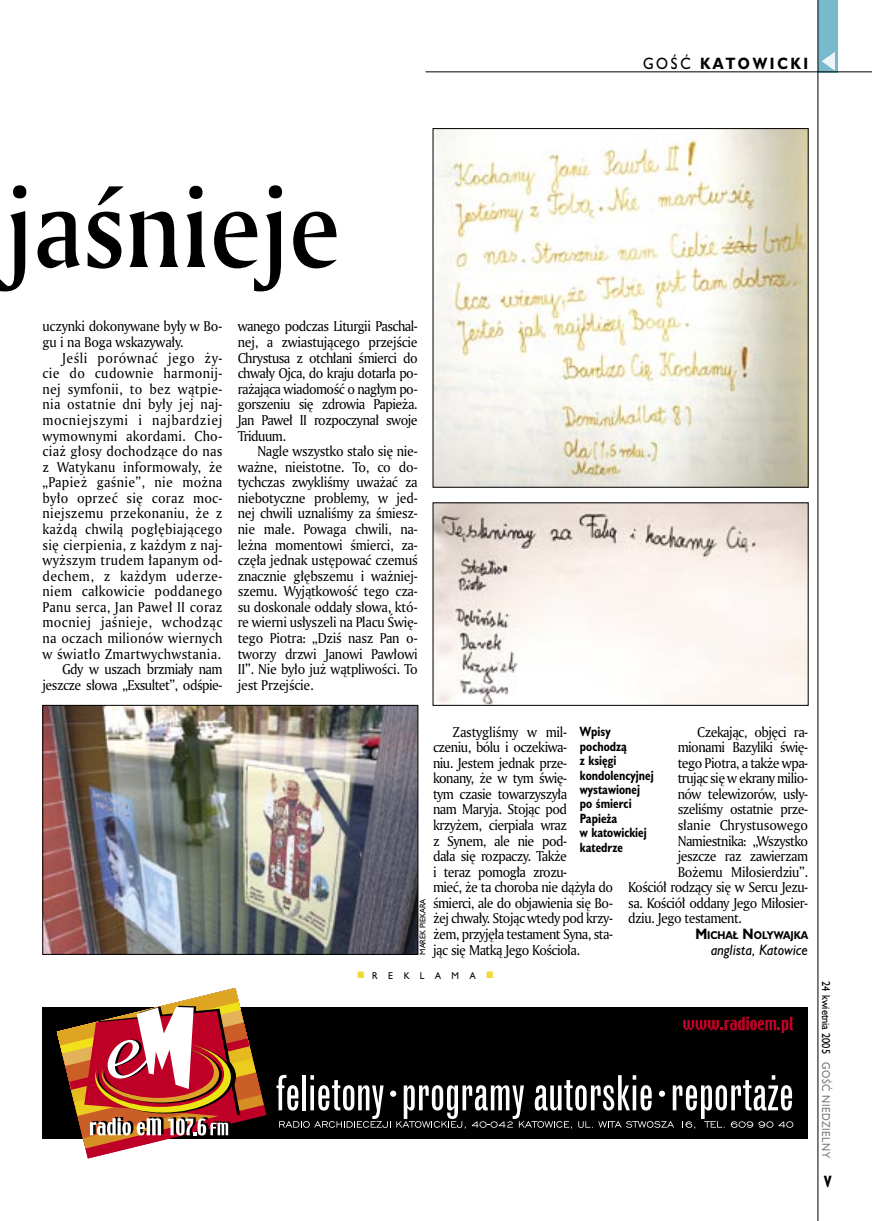
<style>
.page{position:relative;width:872px;height:1221px;background:#fff}
.page>*{position:absolute;margin:0;border:0;box-sizing:border-box;transform-origin:0 0}
.t1{font:108px "Amerigo Md PL";color:#000;scale:.9 1}
._15b_temat_prawo{font:700 15px "Humanst 521 PL";letter-spacing:.2em;color:#000;scale:.9 1}
._17_pagina_prawa{font:700 15px "Humanst 521 Cn PL";color:#000;scale:.94 1}
._01_body_tekst{font:13.8px/15.6px "Amerigo PL";letter-spacing:-.04em;color:#000;text-align:justify;scale:.94 1}
._01_body_tekst-2{font:13.8px/15.6px "Amerigo PL";letter-spacing:-.02em;color:#000;scale:.94 1}
._01_body_tekst-3{font:13.8px "Amerigo PL";letter-spacing:-.005em;color:#000;scale:.94 1}
._01_body_tekst-4{font:italic 13.8px "Humanst 521 PL";color:#000;scale:.92 1}
._09_podpis_zdjecia_HuCnB{font:700 12.3px/14.4px "Humanst 521 Cn PL";color:#000;scale:.94 1}
._19a_data_prawa_GOSC{font:10.5px "Humanst 521 PL";letter-spacing:.05em;color:#7c7c7c;scale:.9 1}
._19_data_prawa{font:10.5px "Humanst 521 PL";color:#000;scale:.9 1}
._01_body_tekst-5{font:700 10.35px "Humanst 521 PL";color:#000;scale:.9 1}
._19b_reklama_lewa{font:9px "Humanst 521 PL";letter-spacing:1.25em;color:#000;scale:.94 1}
._09a_autor_zdjecia_Hu_5_pt{font:7.5px "Humanst 521 PL";color:#000;scale:.94 1}
.s1{font-weight:400}
.s2{font-size:13.8px}
</style>
<div class="page">
<div style="left:818px;top:0;width:19px;height:72px;background:#78b9cc"></div>
<hr style="left:817px;top:0;width:1px;height:1220px;background:#000">
<svg style="left:821px;top:52px;width:14px;height:19px"></svg>
<hr style="left:425px;top:72px;width:447px;height:1px;background:#000">
<div style="left:43px;top:1007px;width:765px;height:131px;background:#000"></div>
<svg style="left:57px;top:988px;width:209px;height:170px"></svg>
<svg style="left:683px;top:1016px;width:110px;height:16px"></svg>
<svg style="left:276px;top:1074px;width:517px;height:54px"></svg>
<img style="left:435px;top:130px;width:371px;height:355px">
<img style="left:45px;top:707px;width:371px;height:245px">
<div style="left:43px;top:705px;width:375px;height:249px;border:1px solid #000"></div>
<img style="left:435px;top:504px;width:371px;height:199px">
<p class="_15b_temat_prawo" style="left:643px;top:53px;width:185px"><span class="s1">GOŚĆ</span> KATOWICKI</p>
<h1 class="t1" style="left:5px;top:156px;width:373px">jaśnieje</h1>
<p class="_01_body_tekst-2" style="left:43px;top:318px;width:193px">uczynki dokonywane były w Bo&shy;gu i na Boga wskazywały.</p>
<p class="_01_body_tekst" style="left:43px;top:349px;width:193px;text-indent:20px">Jeśli porównać jego ży&shy;cie do cudownie harmonij&shy;nej symfonii, to bez wątpie&shy;nia ostatnie dni były jej naj&shy;mocniejszymi i najbardziej wymownymi akordami. Cho&shy;ciaż głosy dochodzące do nas z Watykanu informowały, że „Papież gaśnie”, nie można było oprzeć się coraz moc&shy;niejszemu przekonaniu, że z każdą chwilą pogłębiającego się cierpienia, z każdym z naj&shy;wyższym trudem łapanym od&shy;dechem, z każdym uderze&shy;niem całkowicie poddanego Panu serca, Jan Paweł II coraz mocniej jaśnieje, wchodząc na oczach milionów wiernych w światło Zmartwychwstania.</p>
<p class="_01_body_tekst" style="left:43px;top:661px;width:193px;text-align:right">Gdy w uszach brzmiały nam jeszcze słowa „Exsultet”, odśpie-</p>
<p class="_01_body_tekst" style="left:238px;top:318px;width:193px">wanego podczas Liturgii Paschal&shy;nej, a zwiastującego przejście Chrystusa z otchłani śmierci do chwały Ojca, do kraju dotarła po&shy;rażająca wiadomość o nagłym po&shy;gorszeniu się zdrowia Papieża.<br>Jan Paweł II rozpoczynał swoje Triduum.</p>
<p class="_01_body_tekst" style="left:238px;top:443px;width:193px;text-indent:20px">Nagle wszystko stało się nie&shy;ważne, nieistotne. To, co do&shy;tychczas zwykliśmy uważać za niebotyczne problemy, w jed&shy;nej chwili uznaliśmy za śmiesz&shy;nie małe. Powaga chwili, na&shy;leżna momentowi śmierci, za&shy;częła jednak ustępować czemuś znacznie głębszemu i ważniej&shy;szemu. Wyjątkowość tego cza&shy;su doskonale oddały słowa, któ&shy;re wierni usłyszeli na Placu Świę&shy;tego Piotra: „Dziś nasz Pan o&shy;tworzy drzwi Janowi Pawłowi II”. Nie było już wątpliwości. To jest Przejście.</p>
<p class="_01_body_tekst" style="left:433px;top:723px;width:193px;text-align:left;text-indent:20px">Zastygliśmy w mil-<br>czeniu, bólu i oczekiwa-<br>niu. Jestem jednak prze-<br>konany, że w tym świę-<br>tym czasie towarzyszyła<br>nam Maryja. Stojąc pod krzyżem, cierpiała wraz<br>z Synem, ale nie pod-<br>dała się rozpaczy. Także<br>i teraz pomogła zrozu-<br>mieć, że ta choroba nie dążyła do śmierci, ale do objawienia się Bo&shy;żej chwały. Stojąc wtedy pod krzy&shy;żem, przyjęła testament Syna, sta&shy;jąc się Matką Jego Kościoła.</p>
<p class="_01_body_tekst" style="left:697px;top:723px;width:119px">Czekając, objęci ra-</p>
<p class="_09_podpis_zdjecia_HuCnB" style="left:580px;top:724px;width:34px">Wpisy</p>
<p class="_09_podpis_zdjecia_HuCnB" style="left:580px;top:738px;width:80px">pochodzą<br>z księgi kondolencyjnej wystawionej</p>
<p class="_09_podpis_zdjecia_HuCnB" style="left:580px;top:796px;width:57px">po śmierci<br>Papieża</p>
<p class="_09_podpis_zdjecia_HuCnB" style="left:580px;top:825px;width:73px">w katowickiej katedrze</p>
<p class="_01_body_tekst" style="left:677px;top:739px;width:140px">mionami Bazyliki świę-</p>
<p class="_01_body_tekst" style="left:677px;top:754px;width:140px">tego Piotra, a także wpa-</p>
<p class="_01_body_tekst" style="left:677px;top:770px;width:140px">trując się w ekrany milio-</p>
<p class="_01_body_tekst" style="left:677px;top:785px;width:140px">nów telewizorów, usły-</p>
<p class="_01_body_tekst" style="left:677px;top:801px;width:140px">szeliśmy ostatnie prze-</p>
<p class="_01_body_tekst-3" style="left:677px;top:815px;width:140px">słanie Chrystusowego</p>
<p class="_01_body_tekst" style="left:677px;top:832px;width:140px">Namiestnika: „Wszystko</p>
<p class="_01_body_tekst" style="left:677px;top:848px;width:140px">jeszcze raz zawierzam</p>
<p class="_01_body_tekst" style="left:677px;top:863px;width:140px">Bożemu Miłosierdziu”.</p>
<p class="_01_body_tekst" style="left:628px;top:879px;width:193px">Kościół rodzący się w Sercu Jezu-</p>
<p class="_01_body_tekst" style="left:628px;top:894px;width:193px">sa. Kościół oddany Jego Miłosier-</p>
<p class="_01_body_tekst" style="left:628px;top:910px;width:122px">dziu. Jego testament.</p>
<p class="_01_body_tekst-5" style="left:695px;top:928px;width:127px"><span class="s2">M</span>ICHAŁ <span class="s2">N</span>OLYWAJKA</p>
<p class="_01_body_tekst-4" style="left:711px;top:940px;width:107px">anglista, Katowice</p>
<p class="_09a_autor_zdjecia_Hu_5_pt" style="left:417px;top:954px;width:61px;rotate:-90deg">MAREK PIEKARA</p>
<p class="_19b_reklama_lewa" style="left:372px;top:969px;width:111px">REKLAMA</p>
<p class="_19_data_prawa" style="left:833px;top:981px;width:82px;rotate:90deg">24 kwietnia 2005</p>
<p class="_19a_data_prawa_GOSC" style="left:833px;top:1062px;width:108px;rotate:90deg">GOŚĆ NIEDZIELNY</p>
<p class="_17_pagina_prawa" style="left:824px;top:1171px;width:9px">V</p>
</div>
